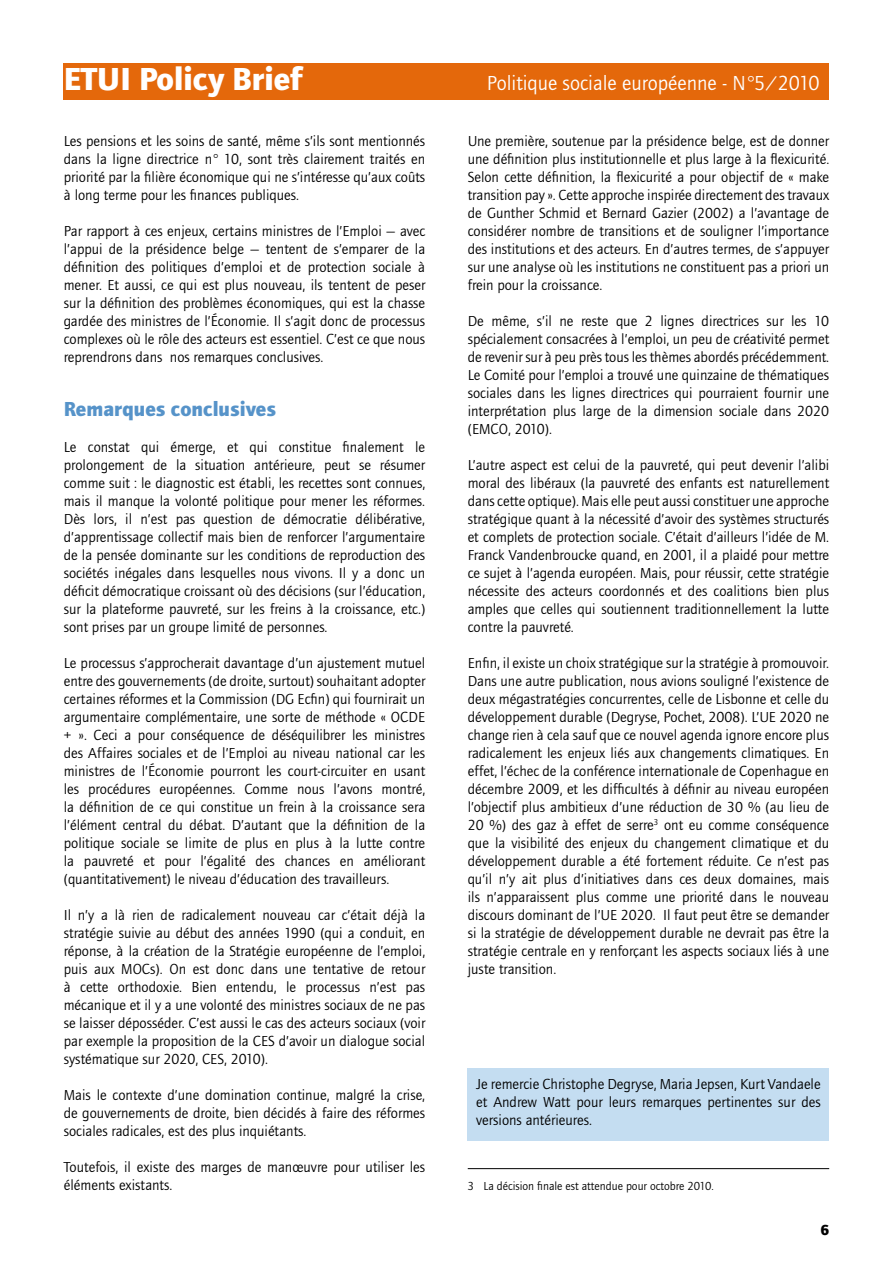
<style>
.page{position:relative;width:893px;height:1263px;background:#fff}
.page>*{position:absolute;margin:0;border:0;box-sizing:border-box;transform-origin:0 0}
.t1{font:700 33px "Foundry Journal";color:#fff}
.t2{font:21px "Foundry Journal";color:#fff}
.t3{font:700 21px "Foundry Journal";color:#5693c9}
.t4{font:15px/18px "Foundry Journal";color:#000;text-align:justify}
.t5{font:700 15px "Foundry Journal";color:#000}
.t6{font:12px "Foundry Journal";color:#000}
</style>
<div class="page">
<div style="left:64px;top:64px;width:765px;height:36px;background:#e4680b"></div>
<div style="left:468px;top:1069px;width:361px;height:72px;background:#c4ddf1"></div>
<hr style="left:468px;top:1168px;width:361px;height:1px;background:#000">
<h1 class="t1" style="left:64px;top:59px;width:240px">ETUI Policy Brief</h1>
<h2 class="t2" style="left:487px;top:71px;width:334px">Politique sociale européenne - N°5/2010</h2>
<p class="t4" style="left:64px;top:132px;width:363px">Les pensions et les soins de santé, même s’ils sont mentionnés dans la ligne directrice n° 10, sont très clairement traités en priorité par la filière économique qui ne s’intéresse qu’aux coûts à long terme pour les finances publiques.</p>
<p class="t4" style="left:64px;top:222px;width:363px">Par rapport à ces enjeux, certains ministres de l’Emploi — avec l’appui de la présidence belge — tentent de s’emparer de la définition des politiques d’emploi et de protection sociale à mener. Et aussi, ce qui est plus nouveau, ils tentent de peser sur la définition des problèmes économiques, qui est la chasse gardée des ministres de l’Économie. Il s’agit donc de processus complexes où le rôle des acteurs est essentiel. C’est ce que nous reprendrons dans nos remarques conclusives.</p>
<h2 class="t3" style="left:64px;top:396px;width:214px">Remarques conclusives</h2>
<p class="t4" style="left:64px;top:438px;width:363px">Le constat qui émerge, et qui constitue finalement le prolongement de la situation antérieure, peut se résumer comme suit : le diagnostic est établi, les recettes sont connues, mais il manque la volonté politique pour mener les réformes.<br>Dès lors, il n’est pas question de démocratie délibérative, d’apprentissage collectif mais bien de renforcer l’argumentaire de la pensée dominante sur les conditions de reproduction des sociétés inégales dans lesquelles nous vivons. Il y a donc un déficit démocratique croissant où des décisions (sur l’éducation, sur la plateforme pauvreté, sur les freins à la croissance, etc.) sont prises par un groupe limité de personnes.</p>
<p class="t4" style="left:64px;top:654px;width:363px">Le processus s’approcherait davantage d’un ajustement mutuel entre des gouvernements (de droite, surtout) souhaitant adopter certaines réformes et la Commission (DG Ecfin) qui fournirait un argumentaire complémentaire, une sorte de méthode « OCDE + ». Ceci a pour conséquence de déséquilibrer les ministres des Affaires sociales et de l’Emploi au niveau national car les ministres de l’Économie pourront les court-circuiter en usant les procédures européennes. Comme nous l’avons montré, la définition de ce qui constitue un frein à la croissance sera l’élément central du débat. D’autant que la définition de la politique sociale se limite de plus en plus à la lutte contre la pauvreté et pour l’égalité des chances en améliorant (quantitativement) le niveau d’éducation des travailleurs.</p>
<p class="t4" style="left:64px;top:906px;width:363px">Il n’y a là rien de radicalement nouveau car c’était déjà la stratégie suivie au début des années 1990 (qui a conduit, en réponse, à la création de la Stratégie européenne de l’emploi, puis aux MOCs). On est donc dans une tentative de retour à cette orthodoxie. Bien entendu, le processus n’est pas mécanique et il y a une volonté des ministres sociaux de ne pas se laisser déposséder. C’est aussi le cas des acteurs sociaux (voir par exemple la proposition de la CES d’avoir un dialogue social systématique sur 2020, CES, 2010).</p>
<p class="t4" style="left:64px;top:1086px;width:363px">Mais le contexte d’une domination continue, malgré la crise, de gouvernements de droite, bien décidés à faire des réformes sociales radicales, est des plus inquiétants.</p>
<p class="t4" style="left:64px;top:1158px;width:363px">Toutefois, il existe des marges de manœuvre pour utiliser les éléments existants.</p>
<p class="t4" style="left:468px;top:132px;width:363px">Une première, soutenue par la présidence belge, est de donner une définition plus institutionnelle et plus large à la flexicurité.<br>Selon cette définition, la flexicurité a pour objectif de « make transition pay ». Cette approche inspirée directement des travaux de Gunther Schmid et Bernard Gazier (2002) a l’avantage de considérer nombre de transitions et de souligner l’importance des institutions et des acteurs. En d’autres termes, de s’appuyer sur une analyse où les institutions ne constituent pas a priori un frein pour la croissance.</p>
<p class="t4" style="left:468px;top:312px;width:363px">De même, s’il ne reste que 2 lignes directrices sur les 10 spécialement consacrées à l’emploi, un peu de créativité permet de revenir sur à peu près tous les thèmes abordés précédemment.<br>Le Comité pour l’emploi a trouvé une quinzaine de thématiques sociales dans les lignes directrices qui pourraient fournir une interprétation plus large de la dimension sociale dans 2020 (EMCO, 2010).</p>
<p class="t4" style="left:468px;top:456px;width:363px">L’autre aspect est celui de la pauvreté, qui peut devenir l’alibi moral des libéraux (la pauvreté des enfants est naturellement dans cette optique). Mais elle peut aussi constituer une approche stratégique quant à la nécessité d’avoir des systèmes structurés et complets de protection sociale. C’était d’ailleurs l’idée de M.<br>Franck Vandenbroucke quand, en 2001, il a plaidé pour mettre ce sujet à l’agenda européen. Mais, pour réussir, cette stratégie nécessite des acteurs coordonnés et des coalitions bien plus amples que celles qui soutiennent traditionnellement la lutte contre la pauvreté.</p>
<p class="t4" style="left:468px;top:654px;width:363px">Enfin, il existe un choix stratégique sur la stratégie à promouvoir.<br>Dans une autre publication, nous avions souligné l’existence de deux mégastratégies concurrentes, celle de Lisbonne et celle du développement durable (Degryse, Pochet, 2008). L’UE 2020 ne change rien à cela sauf que ce nouvel agenda ignore encore plus radicalement les enjeux liés aux changements climatiques. En effet, l’échec de la conférence internationale de Copenhague en décembre 2009, et les difficultés à définir au niveau européen l’objectif plus ambitieux d’une réduction de 30 % (au lieu de 20 %) des gaz à effet de serre<sup>3</sup> ont eu comme conséquence que la visibilité des enjeux du changement climatique et du développement durable a été fortement réduite. Ce n’est pas qu’il n’y ait plus d’initiatives dans ces deux domaines, mais ils n’apparaissent plus comme une priorité dans le nouveau discours dominant de l’UE 2020. Il faut peut être se demander si la stratégie de développement durable ne devrait pas être la stratégie centrale en y renforçant les aspects sociaux liés à une juste transition.</p>
<p class="t4" style="left:476px;top:1075px;width:346px">Je remercie Christophe Degryse, Maria Jepsen, Kurt Vandaele et Andrew Watt pour leurs remarques pertinentes sur des versions antérieures.</p>
<p class="t6" style="left:468px;top:1180px;width:248px">3 La décision finale est attendue pour octobre 2010.</p>
<p class="t5" style="left:820px;top:1221px;width:10px">6</p>
</div>
